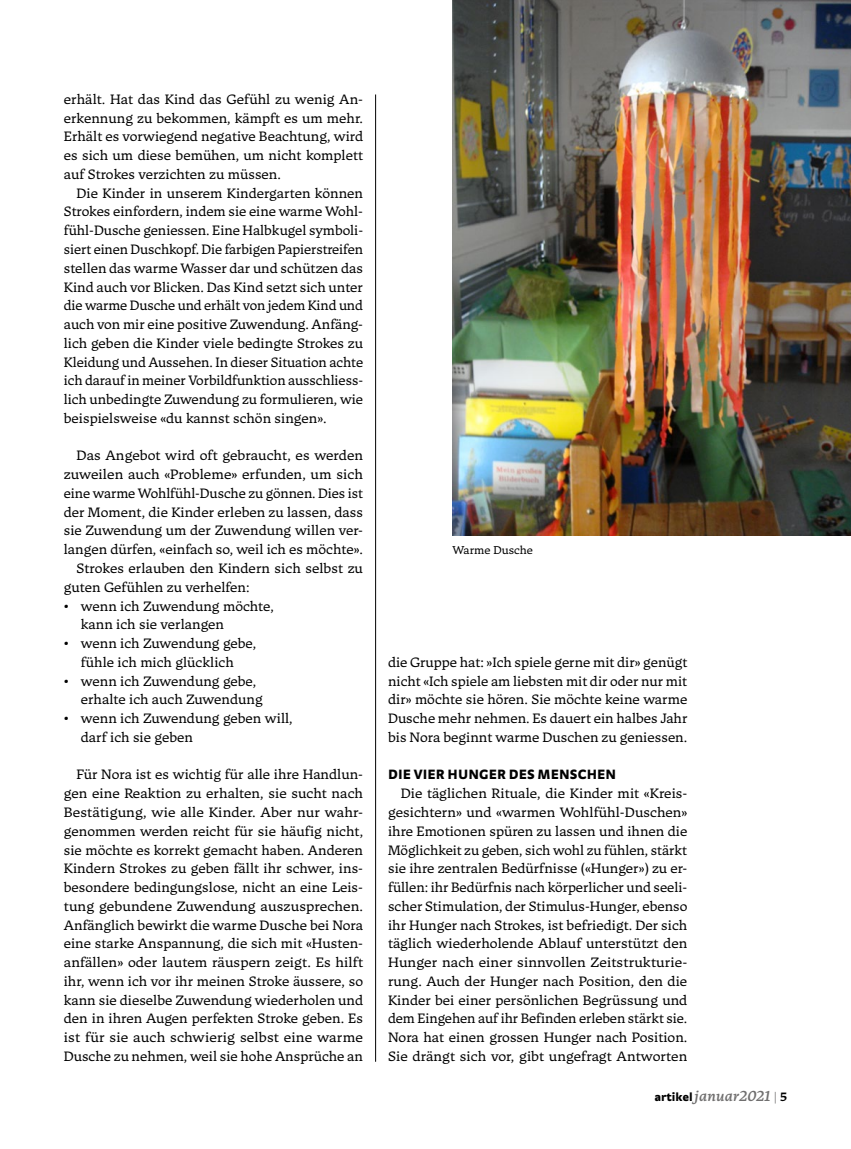
<style>
.page{position:relative;width:851px;height:1149px;background:#fff}
.page>*{position:absolute;margin:0;border:0;box-sizing:border-box;transform-origin:0 0}
.t1{font:italic 500 14.4px "Tuna";letter-spacing:.015em;color:#706f6f}
.t2{font:900 14.25px "Strada OT";letter-spacing:.01em;color:#000}
.t3{font:13.5px/18.8px "Tuna";color:#000;text-align:justify}
.t4{font:11.25px "Tuna";color:#000}
.s1{font-family:"Strada OT";font-weight:900;font-style:normal;font-size:12px;color:#000}
.s2{font-weight:400;font-style:normal;font-size:12px}
.s3{font-weight:700;font-style:normal;font-size:12px;color:#000}
</style>
<div class="page">
<hr style="left:375px;top:94px;width:1px;height:967px;background:#000">
<img style="left:452px;top:0;width:398px;height:535px">
<p class="t3" style="left:64px;top:90px;width:301px">erhält. Hat das Kind das Gefühl zu wenig An&shy;erkennung zu bekommen, kämpft es um mehr.<br>Erhält es vorwiegend negative Beachtung, wird es sich um diese bemühen, um nicht komplett auf Strokes verzichten zu müssen.</p>
<p class="t3" style="left:64px;top:184px;width:301px;text-indent:13px">Die Kinder in unserem Kindergarten können Strokes einfordern, indem sie eine warme Wohl&shy;fühl-Dusche geniessen. Eine Halbkugel symboli&shy;siert einen Duschkopf. Die farbigen Papierstreifen stellen das warme Wasser dar und schützen das Kind auch vor Blicken. Das Kind setzt sich unter die warme Dusche und erhält von jedem Kind und auch von mir eine positive Zuwendung. Anfäng&shy;lich geben die Kinder viele bedingte Strokes zu Kleidung und Aussehen. In dieser Situation achte ich darauf in meiner Vorbildfunktion ausschliess&shy;lich unbedingte Zuwendung zu formulieren, wie beispielsweise «du kannst schön singen».</p>
<p class="t3" style="left:77px;top:446px;width:288px">Das Angebot wird oft gebraucht, es werden</p>
<p class="t3" style="left:64px;top:465px;width:301px">zuweilen auch «Probleme» erfunden, um sich</p>
<p class="t3" style="left:64px;top:484px;width:301px">eine warme Wohlfühl-Dusche zu gönnen. Dies ist</p>
<p class="t3" style="left:64px;top:502px;width:301px">der Moment, die Kinder erleben zu lassen, dass</p>
<p class="t3" style="left:64px;top:521px;width:301px">sie Zuwendung um der Zuwendung willen ver-</p>
<p class="t3" style="left:64px;top:540px;width:301px">langen dürfen, «einfach so, weil ich es möchte».</p>
<p class="t3" style="left:77px;top:559px;width:288px">Strokes erlauben den Kindern sich selbst zu</p>
<p class="t3" style="left:64px;top:577px;width:187px">guten Gefühlen zu verhelfen:</p>
<p class="t3" style="left:81px;top:596px;width:195px;text-indent:-17px">• wenn ich Zuwendung möchte, kann ich sie verlangen</p>
<p class="t3" style="left:64px;top:634px;width:194px;text-align:center">• wenn ich Zuwendung gebe, fühle ich mich glücklich</p>
<p class="t3" style="left:81px;top:671px;width:183px;text-indent:-17px">• wenn ich Zuwendung gebe, erhalte ich auch Zuwendung</p>
<p class="t3" style="left:81px;top:709px;width:213px;text-indent:-17px">• wenn ich Zuwendung geben will, darf ich sie geben</p>
<p class="t3" style="left:64px;top:765px;width:301px;text-indent:13px">Für Nora ist es wichtig für alle ihre Handlun&shy;gen eine Reaktion zu erhalten, sie sucht nach Bestätigung, wie alle Kinder. Aber nur wahr&shy;genommen werden reicht für sie häufig nicht, sie möchte es korrekt gemacht haben. Anderen Kindern Strokes zu geben fällt ihr schwer, ins&shy;besondere bedingungslose, nicht an eine Leis&shy;tung gebundene Zuwendung auszusprechen.<br>Anfänglich bewirkt die warme Dusche bei Nora eine starke Anspannung, die sich mit «Husten&shy;anfällen» oder lautem räuspern zeigt. Es hilft ihr, wenn ich vor ihr meinen Stroke äussere, so kann sie dieselbe Zuwendung wiederholen und den in ihren Augen perfekten Stroke geben. Es ist für sie auch schwierig selbst eine warme Dusche zu nehmen, weil sie hohe Ansprüche an</p>
<p class="t4" style="left:452px;top:542px;width:82px">Warme Dusche</p>
<p class="t3" style="left:388px;top:652px;width:301px">die Gruppe hat: »Ich spiele gerne mit dir» genügt nicht «Ich spiele am liebsten mit dir oder nur mit dir» möchte sie hören. Sie möchte keine warme Dusche mehr nehmen. Es dauert ein halbes Jahr bis Nora beginnt warme Duschen zu geniessen.</p>
<p class="t2" style="left:388px;top:765px;width:229px">DIE VIER HUNGER DES MENSCHEN</p>
<p class="t3" style="left:388px;top:784px;width:301px;text-indent:13px">Die täglichen Rituale, die Kinder mit «Kreis&shy;gesichtern» und «warmen Wohlfühl-Duschen» ihre Emotionen spüren zu lassen und ihnen die Möglichkeit zu geben, sich wohl zu fühlen, stärkt sie ihre zentralen Bedürfnisse («Hunger») zu er&shy;füllen: ihr Bedürfnis nach körperlicher und seeli&shy;scher Stimulation, der Stimulus-Hunger, ebenso ihr Hunger nach Strokes, ist befriedigt. Der sich täglich wiederholende Ablauf unterstützt den Hunger nach einer sinnvollen Zeitstrukturie&shy;rung. Auch der Hunger nach Position, den die Kinder bei einer persönlichen Begrüssung und dem Eingehen auf ihr Befinden erleben stärkt sie.<br>Nora hat einen grossen Hunger nach Position.<br>Sie drängt sich vor, gibt ungefragt Antworten</p>
<p class="t1" style="left:654px;top:1086px;width:134px"><span class="s1">artikel</span>januar2021 <span class="s2">|</span> <span class="s3">5</span></p>
</div>
